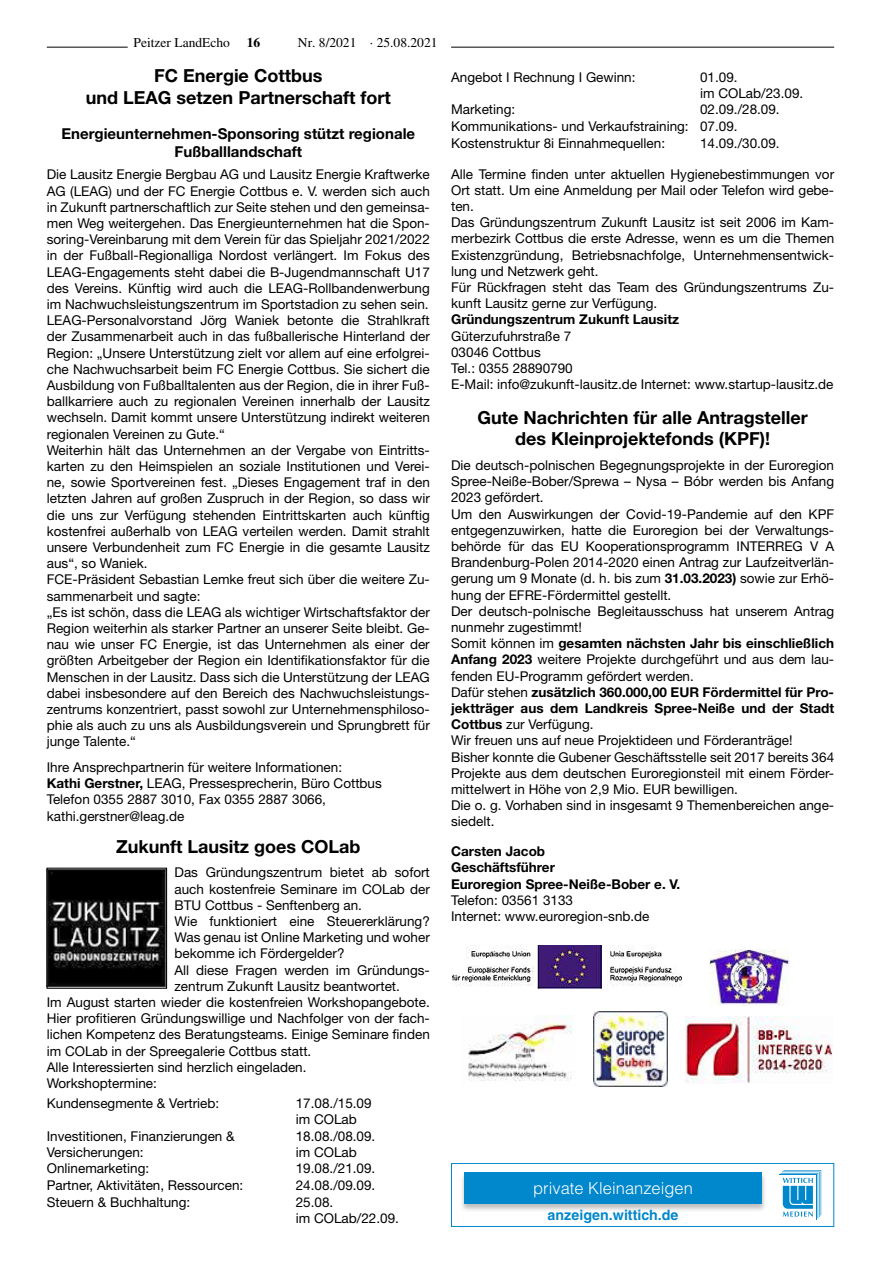
<style>
.page{position:relative;width:881px;height:1263px;background:#fff}
.page>*{position:absolute;margin:0;border:0;box-sizing:border-box;transform-origin:0 0}
.t1{font:700 18px/21.6px "Helvetica Neue LT";color:#000;text-align:center}
.t2{font:300 16.5px "Helvetica LT";color:#fff}
.t3{font:700 15px/18px "Helvetica Neue LT";color:#000;text-align:center}
.t4{font:700 14.25px "Helvetica LT";color:#0087cc}
.t5{font:13.5px/16.2px "Helvetica Neue LT";color:#000}
.t6{font:700 13.5px/16.2px "Helvetica Neue LT";color:#000}
.t7{font:13.5px "Times LT";color:#000}
.s1{font-weight:700}
</style>
<div class="page">
<hr style="left:47px;top:47px;width:81px;height:1px;background:#000">
<hr style="left:451px;top:47px;width:382px;height:1px;background:#000">
<img style="left:452px;top:945px;width:229px;height:43px">
<img style="left:709px;top:949px;width:80px;height:56px">
<img style="left:468px;top:1015px;width:105px;height:66px">
<img style="left:593px;top:1012px;width:74px;height:74px">
<img style="left:685px;top:1016px;width:147px;height:67px">
<img style="left:49px;top:870px;width:116px;height:116px">
<div style="left:47px;top:868px;width:120px;height:120px;border:1px solid #000"></div>
<div style="left:451px;top:1163px;width:382px;height:64px;border:1px solid #0087cc"></div>
<div style="left:459px;top:1171px;width:308px;height:41px;background:#000;opacity:.26"></div>
<div style="left:464px;top:1172px;width:297px;height:31px;background:#0087cc"></div>
<svg style="left:780px;top:1170px;width:40px;height:48px"></svg>
<p class="t7" style="left:133px;top:34px;width:128px">Peitzer LandEcho <span class="s1">16</span></p>
<p class="t7" style="left:298px;top:34px;width:141px">Nr. 8/2021 · 25.08.2021</p>
<h1 class="t1" style="left:86px;top:64px;width:306px">FC Energie Cottbus<br>und LEAG setzen Partnerschaft fort</h1>
<p class="t3" style="left:61px;top:124px;width:355px">Energieunternehmen-Sponsoring stützt regionale<br>Fußballlandschaft</p>
<p class="t5" style="left:47px;top:166px;width:384px">Die Lausitz Energie Bergbau AG und Lausitz Energie Kraftwerke AG (LEAG) und der FC Energie Cottbus e. V. werden sich auch in Zukunft partnerschaftlich zur Seite stehen und den gemeinsa&shy;men Weg weitergehen. Das Energieunternehmen hat die Spon&shy;soring-Vereinbarung mit dem Verein für das Spieljahr 2021/2022 in der Fußball-Regionalliga Nordost verlängert. Im Fokus des LEAG-Engagements steht dabei die B-Jugendmannschaft U17 des Vereins. Künftig wird auch die LEAG-Rollbandenwerbung im Nachwuchsleistungszentrum im Sportstadion zu sehen sein.<br>LEAG-Personalvorstand Jörg Waniek betonte die Strahlkraft der Zusammenarbeit auch in das fußballerische Hinterland der Region: „Unsere Unterstützung zielt vor allem auf eine erfolgrei&shy;che Nachwuchsarbeit beim FC Energie Cottbus. Sie sichert die Ausbildung von Fußballtalenten aus der Region, die in ihrer Fuß&shy;ballkarriere auch zu regionalen Vereinen innerhalb der Lausitz wechseln. Damit kommt unsere Unterstützung indirekt weiteren regionalen Vereinen zu Gute.“<br>Weiterhin hält das Unternehmen an der Vergabe von Eintritts&shy;karten zu den Heimspielen an soziale Institutionen und Verei&shy;ne, sowie Sportvereinen fest. „Dieses Engagement traf in den letzten Jahren auf großen Zuspruch in der Region, so dass wir die uns zur Verfügung stehenden Eintrittskarten auch künftig kostenfrei außerhalb von LEAG verteilen werden. Damit strahlt unsere Verbundenheit zum FC Energie in die gesamte Lausitz aus“, so Waniek.<br>FCE-Präsident Sebastian Lemke freut sich über die weitere Zu&shy;sammenarbeit und sagte:<br>„Es ist schön, dass die LEAG als wichtiger Wirtschaftsfaktor der Region weiterhin als starker Partner an unserer Seite bleibt. Ge&shy;nau wie unser FC Energie, ist das Unternehmen als einer der größten Arbeitgeber der Region ein Identifikationsfaktor für die Menschen in der Lausitz. Dass sich die Unterstützung der LEAG dabei insbesondere auf den Bereich des Nachwuchsleistungs&shy;zentrums konzentriert, passt sowohl zur Unternehmensphiloso&shy;phie als auch zu uns als Ausbildungsverein und Sprungbrett für junge Talente.“</p>
<p class="t5" style="left:47px;top:759px;width:336px">Ihre Ansprechpartnerin für weitere Informationen:<br><span class="s1">Kathi Gerstner,</span> LEAG, Pressesprecherin, Büro Cottbus Telefon 0355 2887 3010, Fax 0355 2887 3066, kathi.gerstner@leag.de</p>
<h1 class="t1" style="left:116px;top:835px;width:246px">Zukunft Lausitz goes COLab</h1>
<p class="t5" style="left:174px;top:864px;width:257px">Das Gründungszentrum bietet ab sofort</p>
<p class="t5" style="left:174px;top:880px;width:257px">auch kostenfreie Seminare im COLab der</p>
<p class="t5" style="left:174px;top:897px;width:189px">BTU Cottbus - Senftenberg an.</p>
<p class="t5" style="left:174px;top:913px;width:257px">Wie funktioniert eine Steuererklärung?</p>
<p class="t5" style="left:174px;top:929px;width:257px">Was genau ist Online Marketing und woher</p>
<p class="t5" style="left:174px;top:945px;width:171px">bekomme ich Fördergelder?</p>
<p class="t5" style="left:174px;top:961px;width:257px">All diese Fragen werden im Gründungs-</p>
<p class="t5" style="left:174px;top:978px;width:227px">zentrum Zukunft Lausitz beantwortet.</p>
<p class="t5" style="left:47px;top:994px;width:384px">Im August starten wieder die kostenfreien Workshopangebote.</p>
<p class="t5" style="left:47px;top:1010px;width:384px">Hier profitieren Gründungswillige und Nachfolger von der fach-</p>
<p class="t5" style="left:47px;top:1026px;width:384px">lichen Kompetenz des Beratungsteams. Einige Seminare finden</p>
<p class="t5" style="left:47px;top:1042px;width:266px">im COLab in der Spreegalerie Cottbus statt.</p>
<p class="t5" style="left:47px;top:1059px;width:261px">Alle Interessierten sind herzlich eingeladen.</p>
<p class="t5" style="left:47px;top:1075px;width:112px">Workshoptermine:</p>
<p class="t5" style="left:47px;top:1094px;width:174px">Kundensegmente &amp; Vertrieb:</p>
<p class="t5" style="left:296px;top:1094px;width:77px">17.08./15.09 im COLab</p>
<p class="t5" style="left:47px;top:1127px;width:189px">Investitionen, Finanzierungen &amp;<br>Versicherungen:</p>
<p class="t5" style="left:296px;top:1127px;width:81px">18.08./08.09. im COLab</p>
<p class="t5" style="left:47px;top:1160px;width:104px">Onlinemarketing:</p>
<p class="t5" style="left:296px;top:1160px;width:81px">19.08./21.09.</p>
<p class="t5" style="left:47px;top:1177px;width:198px">Partner, Aktivitäten, Ressourcen:</p>
<p class="t5" style="left:296px;top:1177px;width:81px">24.08./09.09.</p>
<p class="t5" style="left:47px;top:1193px;width:145px">Steuern &amp; Buchhaltung:</p>
<p class="t5" style="left:296px;top:1193px;width:105px">25.08.<br>im COLab/22.09.</p>
<p class="t5" style="left:451px;top:69px;width:186px">Angebot I Rechnung I Gewinn:</p>
<p class="t5" style="left:699px;top:69px;width:105px">01.09.<br>im COLab/23.09.</p>
<p class="t5" style="left:451px;top:101px;width:66px">Marketing:</p>
<p class="t5" style="left:451px;top:101px;width:330px;line-height:16.6px;text-indent:249px">02.09./28.09.<br>Kommunikations- und Verkaufstraining: 07.09.<br>Kostenstruktur 8i Einnahmequellen:</p>
<p class="t5" style="left:699px;top:135px;width:81px">14.09./30.09.</p>
<p class="t5" style="left:451px;top:166px;width:384px">Alle Termine finden unter aktuellen Hygienebestimmungen vor Ort statt. Um eine Anmeldung per Mail oder Telefon wird gebe&shy;ten.<br>Das Gründungszentrum Zukunft Lausitz ist seit 2006 im Kam&shy;merbezirk Cottbus die erste Adresse, wenn es um die Themen Existenzgründung, Betriebsnachfolge, Unternehmensentwick&shy;lung und Netzwerk geht.<br>Für Rückfragen steht das Team des Gründungszentrums Zu&shy;kunft Lausitz gerne zur Verfügung.</p>
<p class="t6" style="left:451px;top:311px;width:229px">Gründungszentrum Zukunft Lausitz</p>
<p class="t5" style="left:451px;top:328px;width:384px">Güterzufuhrstraße 7<br>03046 Cottbus<br>Tel.: 0355 28890790<br>E-Mail: info@zukunft-lausitz.de Internet: www.startup-lausitz.de</p>
<h1 class="t1" style="left:477px;top:406px;width:331px">Gute Nachrichten für alle Antragsteller des Kleinprojektefonds (KPF)!</h1>
<p class="t5" style="left:451px;top:457px;width:384px">Die deutsch-polnischen Begegnungsprojekte in der Euroregion Spree-Neiße-Bober/Sprewa – Nysa – Bóbr werden bis Anfang 2023 gefördert.<br>Um den Auswirkungen der Covid-19-Pandemie auf den KPF entgegenzuwirken, hatte die Euroregion bei der Verwaltungs&shy;behörde für das EU Kooperationsprogramm INTERREG V A Brandenburg-Polen 2014-2020 einen Antrag zur Laufzeitverlän&shy;gerung um 9 Monate (d. h. bis zum <span class="s1">31.03.2023)</span> sowie zur Erhö&shy;hung der EFRE-Fördermittel gestellt.<br>Der deutsch-polnische Begleitausschuss hat unserem Antrag nunmehr zugestimmt!<br>Somit können im <span class="s1">gesamten nächsten Jahr bis einschließlich Anfang 2023</span> weitere Projekte durchgeführt und aus dem lau&shy;fenden EU-Programm gefördert werden.<br>Dafür stehen <span class="s1">zusätzlich 360.000,00 EUR Fördermittel für Pro&shy;jektträger aus dem Landkreis Spree-Neiße und der Stadt Cottbus</span> zur Verfügung.<br>Wir freuen uns auf neue Projektideen und Förderanträge!<br>Bisher konnte die Gubener Geschäftsstelle seit 2017 bereits 364<br>Projekte aus dem deutschen Euroregionsteil mit einem Förder&shy;mittelwert in Höhe von 2,9 Mio. EUR bewilligen.<br>Die o. g. Vorhaben sind in insgesamt 9 Themenbereichen ange&shy;siedelt.</p>
<p class="t6" style="left:451px;top:843px;width:230px">Carsten Jacob<br>Geschäftsführer<br>Euroregion Spree-Neiße-Bober e. V.</p>
<p class="t5" style="left:451px;top:892px;width:200px">Telefon: 03561 3133<br>Internet: www.euroregion-snb.de</p>
<p class="t2" style="left:533px;top:1178px;width:161px">private Kleinanzeigen</p>
<p class="t4" style="left:547px;top:1206px;width:132px">anzeigen.wittich.de</p>
</div>
